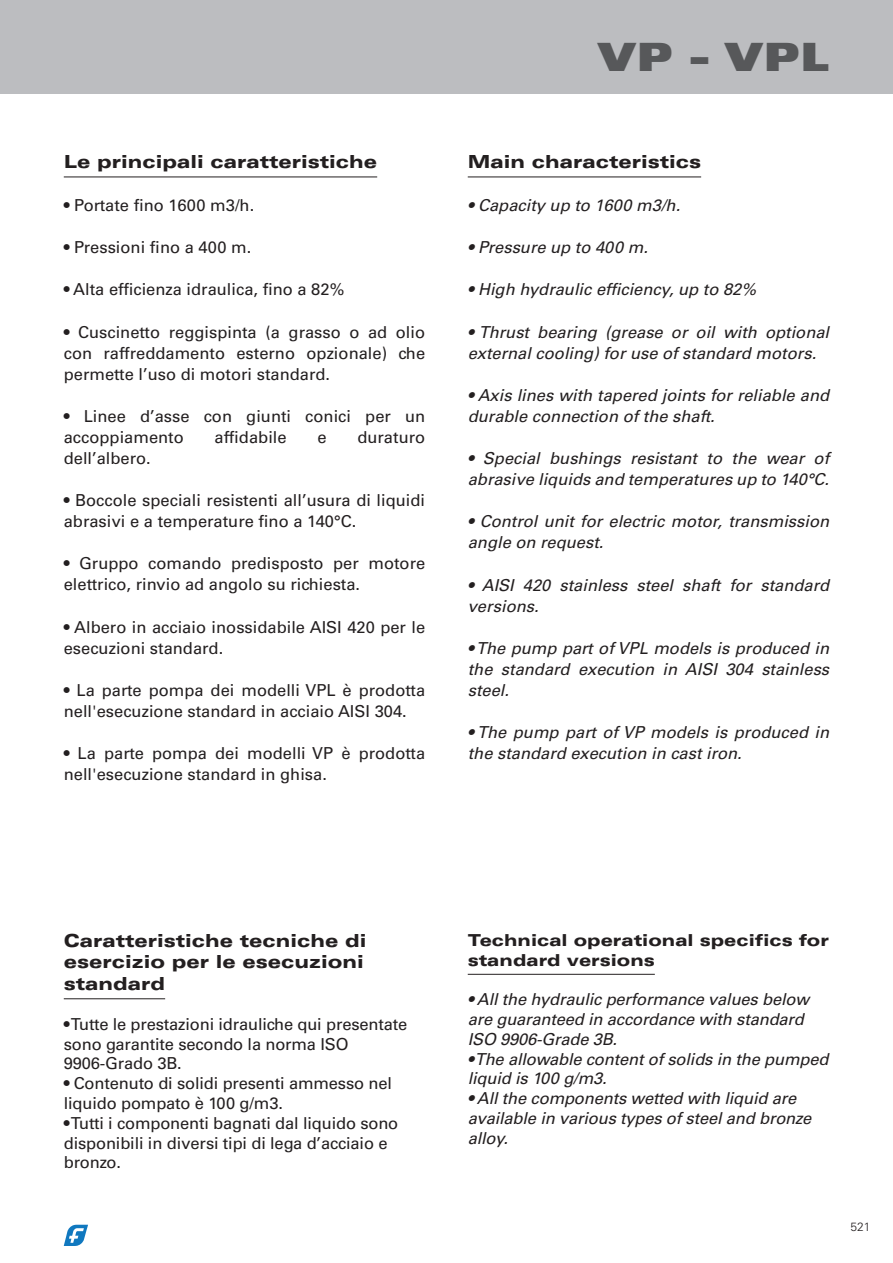
<style>
.page{position:relative;width:893px;height:1263px;background:#fff}
.page>*{position:absolute;margin:0;border:0;box-sizing:border-box;transform-origin:0 0}
.t1{font:39px "Univers LT Std X Black Ex";color:#57585a}
.t2{font:900 expanded 18px/21.6px "Univers LT Std";color:#231f20}
.t3{font:16.5px/21px "Univers LT Std";color:#231f20}
.t4{font:italic 16.5px/21px "Univers LT Std";color:#231f20}
.t5{font:900 expanded 16.5px/19.8px "Univers LT Std";color:#231f20}
.t6{font:300 12px "Univers LT Std";color:#231f20}
</style>
<div class="page">
<div style="left:0;top:0;width:893px;height:94px;background:#bcbdc0"></div>
<svg style="left:64px;top:1225px;width:24px;height:21px"></svg>
<hr style="left:64px;top:177px;width:313px;height:1px;background:#231f20">
<hr style="left:468px;top:177px;width:233px;height:1px;background:#231f20">
<hr style="left:64px;top:998px;width:101px;height:1px;background:#231f20">
<hr style="left:468px;top:974px;width:187px;height:1px;background:#231f20">
<p class="t2" style="left:64px;top:151px;width:315px">Le principali caratteristiche</p>
<p class="t3" style="left:64px;top:195px;width:192px">• Portate fino 1600 m3/h.</p>
<p class="t3" style="left:64px;top:237px;width:189px">• Pressioni fino a 400 m.</p>
<p class="t3" style="left:64px;top:279px;width:282px">• Alta efficienza idraulica, fino a 82%</p>
<p class="t3" style="left:64px;top:321px;width:363px;text-align:justify">• Cuscinetto reggispinta (a grasso o ad olio con raffreddamento esterno opzionale) che permette l’uso di motori standard.</p>
<p class="t3" style="left:64px;top:406px;width:363px">• Linee d’asse con giunti conici per un accoppiamento</p>
<p class="t3" style="left:215px;top:427px;width:74px">affidabile</p>
<p class="t3" style="left:317px;top:427px;width:11px">e</p>
<p class="t3" style="left:357px;top:427px;width:69px">duraturo</p>
<p class="t3" style="left:64px;top:448px;width:89px">dell’albero.</p>
<p class="t3" style="left:64px;top:490px;width:363px">• Boccole speciali resistenti all’usura di liquidi abrasivi e a temperature fino a 140°C.</p>
<p class="t3" style="left:64px;top:553px;width:363px">• Gruppo comando predisposto per motore elettrico, rinvio ad angolo su richiesta.</p>
<p class="t3" style="left:64px;top:616px;width:363px">• Albero in acciaio inossidabile AISI 420 per le esecuzioni standard.</p>
<p class="t3" style="left:64px;top:680px;width:363px">• La parte pompa dei modelli VPL è prodotta nell'esecuzione standard in acciaio AISI 304.</p>
<p class="t3" style="left:64px;top:743px;width:363px">• La parte pompa dei modelli VP è prodotta nell'esecuzione standard in ghisa.</p>
<h1 class="t1" style="left:597px;top:34px;width:234px">VP - VPL</h1>
<p class="t2" style="left:468px;top:151px;width:235px">Main characteristics</p>
<p class="t4" style="left:468px;top:195px;width:214px">• Capacity up to 1600 m3/h.</p>
<p class="t4" style="left:468px;top:237px;width:182px">• Pressure up to 400 m.</p>
<p class="t4" style="left:468px;top:279px;width:290px">• High hydraulic efficiency, up to 82%</p>
<p class="t4" style="left:468px;top:322px;width:363px">• Thrust bearing (grease or oil with optional external cooling) for use of standard motors.</p>
<p class="t4" style="left:468px;top:385px;width:363px">• Axis lines with tapered joints for reliable and durable connection of the shaft.</p>
<p class="t4" style="left:468px;top:448px;width:363px">• Special bushings resistant to the wear of abrasive liquids and temperatures up to 140°C.</p>
<p class="t4" style="left:468px;top:511px;width:363px">• Control unit for electric motor, transmission angle on request.</p>
<p class="t4" style="left:468px;top:575px;width:363px">• AISI 420 stainless steel shaft for standard versions.</p>
<p class="t4" style="left:468px;top:638px;width:363px;text-align:justify">• The pump part of VPL models is produced in the standard execution in AISI 304 stainless steel.</p>
<p class="t4" style="left:468px;top:722px;width:363px">• The pump part of VP models is produced in the standard execution in cast iron.</p>
<p class="t2" style="left:64px;top:929px;width:304px">Caratteristiche tecniche di esercizio per le esecuzioni standard</p>
<p class="t3" style="left:64px;top:1014px;width:345px;line-height:19.8px">• Tutte le prestazioni idrauliche qui presentate sono garantite secondo la norma ISO<br>9906-Grado 3B.</p>
<p class="t3" style="left:64px;top:1073px;width:330px;line-height:19.8px">• Contenuto di solidi presenti ammesso nel liquido pompato è 100 g/m3.</p>
<p class="t3" style="left:64px;top:1113px;width:336px;line-height:19.8px">• Tutti i componenti bagnati dal liquido sono disponibili in diversi tipi di lega d’acciaio e bronzo.</p>
<p class="t5" style="left:468px;top:930px;width:363px">Technical operational specifics for standard versions</p>
<p class="t4" style="left:468px;top:990px;width:343px;line-height:19.8px">• All the hydraulic performance values below are guaranteed in accordance with standard<br>ISO 9906-Grade 3B.</p>
<p class="t4" style="left:468px;top:1049px;width:362px;line-height:19.8px">• The allowable content of solids in the pumped liquid is 100 g/m3.</p>
<p class="t4" style="left:468px;top:1089px;width:345px;line-height:19.8px">• All the components wetted with liquid are available in various types of steel and bronze alloy.</p>
<p class="t6" style="left:850px;top:1220px;width:22px">521</p>
</div>
